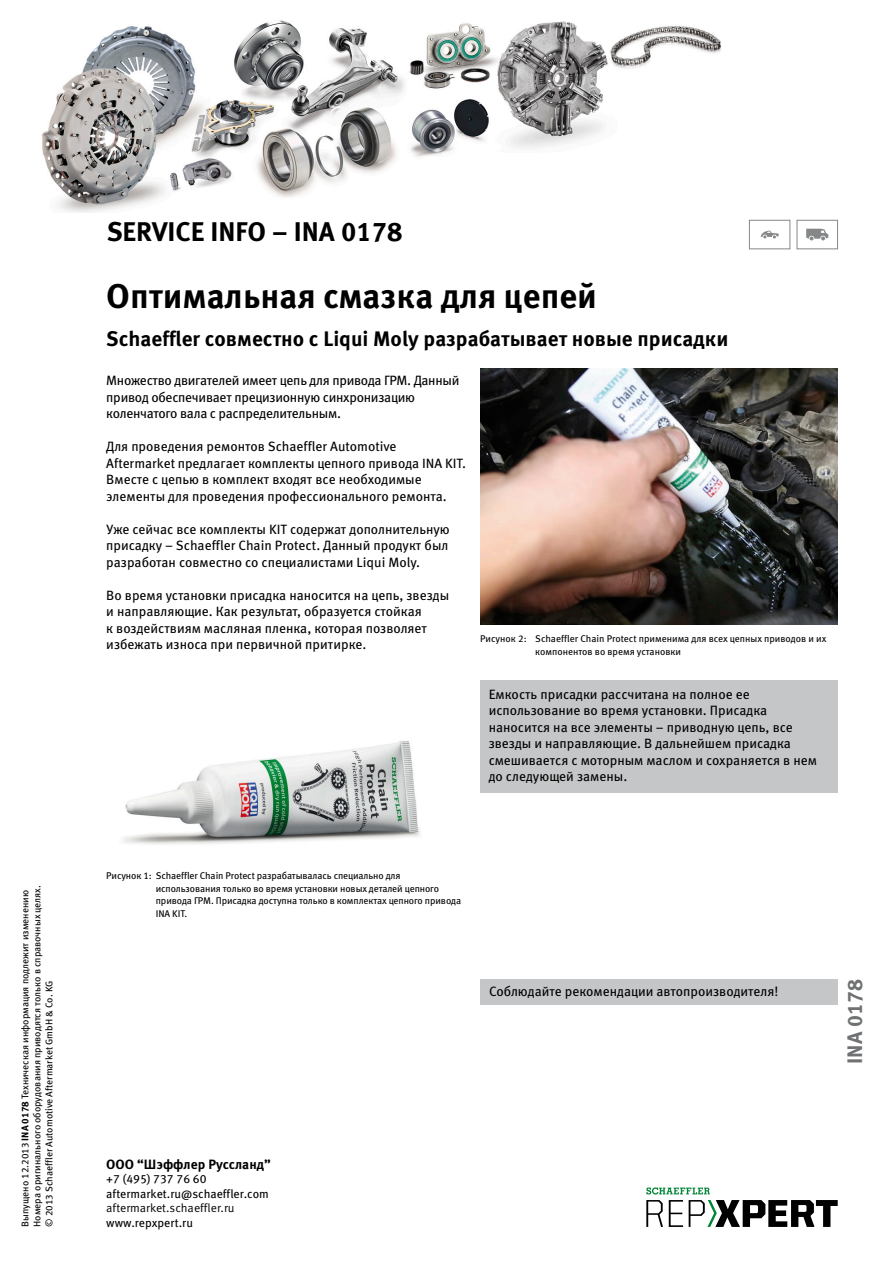
<style>
.page{position:relative;width:893px;height:1263px;background:#fff}
.page>*{position:absolute;margin:0;border:0;box-sizing:border-box;transform-origin:0 0}
.t1{font:700 34.5px "Meta Pro";color:#000}
.t2{font:700 27px "Meta Pro";color:#000}
.t3{font:700 21px "Meta Pro";color:#000}
.t4{font:700 21px "Meta Pro";color:#6f7172}
.t5{font:13.5px/16.5px "Meta Pro";color:#000}
.t6{font:13.5px/16.5px "Meta Pro";letter-spacing:-.02em;color:#000}
.t7{font:700 13.5px "Meta Pro";color:#000}
.t8{font:12px/14.4px "Meta Pro";color:#000}
.t9{font:12px "Meta Pro Norm";color:#000}
.t10{font:9.75px/12.8px "Meta Pro";letter-spacing:-.01em;color:#000}
.s1{font-weight:700}
</style>
<div class="page">
<img style="left:123px;top:741px;width:297px;height:104px">
<div style="left:480px;top:680px;width:357px;height:113px;background:#c5c6c7"></div>
<img style="left:480px;top:369px;width:357px;height:256px">
<div style="left:480px;top:980px;width:358px;height:25px;background:#c5c6c7"></div>
<div style="left:749px;top:220px;width:41px;height:29px;border:1px solid #868789"></div>
<svg style="left:761px;top:231px;width:18px;height:7px"></svg>
<div style="left:797px;top:220px;width:41px;height:29px;border:1px solid #868789"></div>
<svg style="left:806px;top:229px;width:22px;height:11px"></svg>
<img style="left:42px;top:20px;width:679px;height:193px">
<svg style="left:646px;top:1200px;width:17px;height:27px"></svg>
<svg style="left:669px;top:1200px;width:14px;height:27px"></svg>
<svg style="left:689px;top:1200px;width:149px;height:27px"></svg>
<svg style="left:646px;top:1187px;width:64px;height:7px"></svg>
<p class="t10" style="left:19px;top:1227px;width:343px;line-height:12px;rotate:-90deg">Выпущено 12.2013 <span class="s1">INA 0178</span> Техническая информация подлежит изменению<br>Номера оригинального оборудования приводятся только в справочных целях. © 2013 Schaeffler Automotive Aftermarket GmbH &amp; Co. KG</p>
<h2 class="t2" style="left:107px;top:210px;width:297px">SERVICE INFO – INA 0178</h2>
<h1 class="t1" style="left:106px;top:269px;width:492px">Оптимальная смазка для цепей</h1>
<h3 class="t3" style="left:106px;top:323px;width:624px">Schaeffler совместно с Liqui Moly разрабатывает новые присадки</h3>
<p class="t6" style="left:106px;top:371px;width:355px">Множество двигателей имеет цепь для привода ГРМ. Данный привод обеспечивает прецизионную синхронизацию коленчатого вала с распределительным.</p>
<p class="t5" style="left:106px;top:437px;width:361px">Для проведения ремонтов Schaeffler Automotive Aftermarket предлагает комплекты цепного привода INA KIT.<br>Вместе с цепью в комплект входят все необходимые элементы для проведения профессионального ремонта.</p>
<p class="t5" style="left:106px;top:520px;width:345px;text-align:justify">Уже сейчас все комплекты KIT содержат дополнительную присадку – Schaeffler Chain Protect. Данный продукт был разработан совместно со специалистами Liqui Moly.</p>
<p class="t5" style="left:106px;top:586px;width:344px">Во время установки присадка наносится на цепь, звезды и направляющие. Как результат, образуется стойкая<br>к воздействиям масляная пленка, которая позволяет избежать износа при первичной притирке.</p>
<p class="t10" style="left:535px;top:631px;width:293px;text-indent:-55px">Рисунок 2: Schaeffler Chain Protect применима для всех цепных приводов и их компонентов во время установки</p>
<p class="t5" style="left:489px;top:685px;width:330px">Емкость присадки рассчитана на полное ее использование во время установки. Присадка наносится на все элементы – приводную цепь, все звезды и направляющие. В дальнейшем присадка смешивается с моторным маслом и сохраняется в нем до следующей замены.</p>
<p class="t10" style="left:156px;top:868px;width:307px;text-indent:-50px">Рисунок 1: Schaeffler Chain Protect разрабатывалась специально для использования только во время установки новых деталей цепного привода ГРМ. Присадка доступна только в комплектах цепного привода INA KIT.</p>
<p class="t5" style="left:489px;top:982px;width:291px">Соблюдайте рекомендации автопроизводителя!</p>
<h3 class="t4" style="left:838px;top:1064px;width:86px;rotate:-90deg">INA 0178</h3>
<p class="t7" style="left:106px;top:1154px;width:166px">ООО “Шэффлер Руссланд”</p>
<p class="t8" style="left:106px;top:1171px;width:164px">+7 (495) 737 76 60 aftermarket.ru@schaeffler.com</p>
<p class="t9" style="left:106px;top:1199px;width:130px">aftermarket.schaeffler.ru</p>
<p class="t8" style="left:106px;top:1214px;width:88px">www.repxpert.ru</p>
</div>
